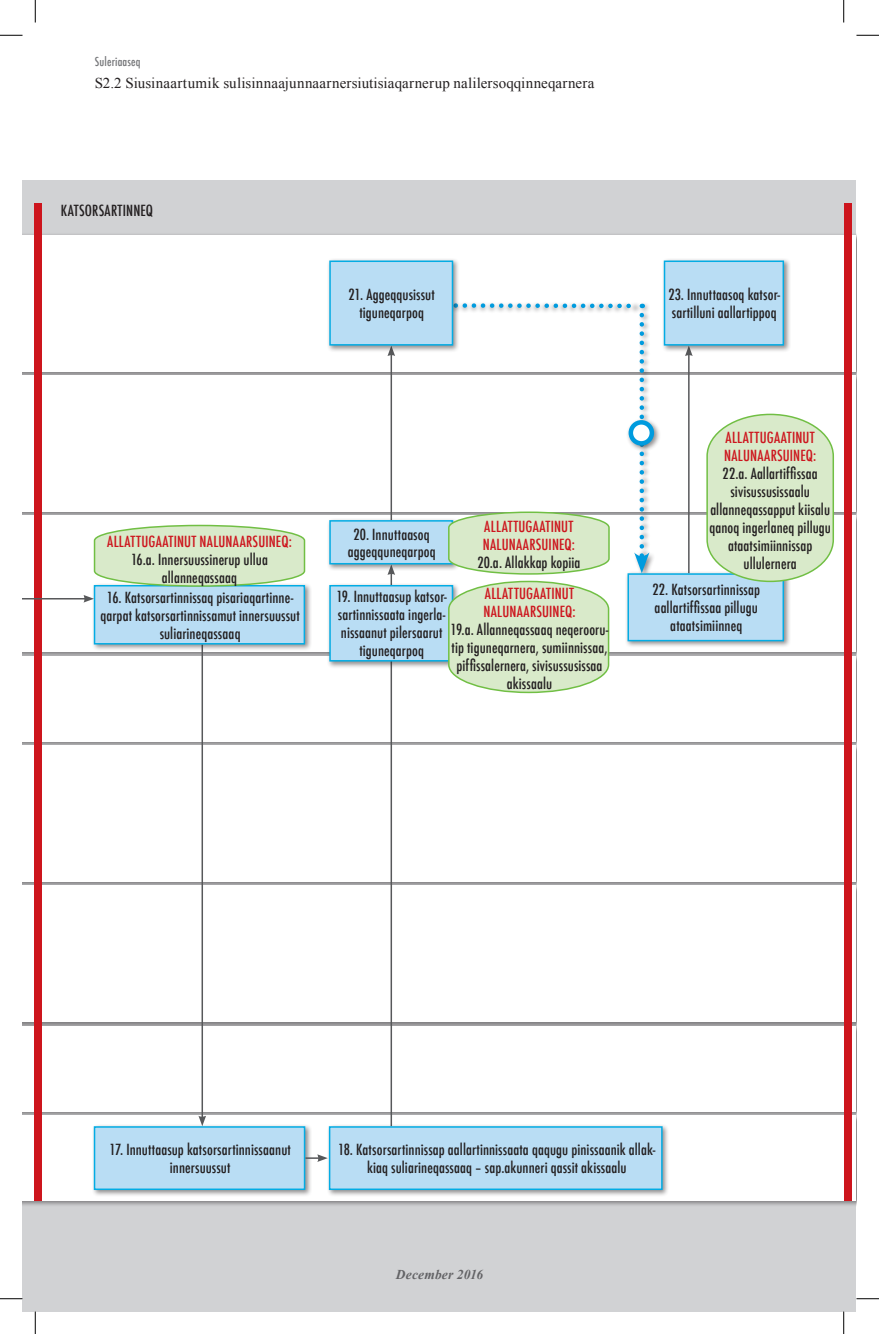
<style>
.page{position:relative;width:879px;height:1334px;background:#fff}
.page>*{position:absolute;margin:0;border:0;box-sizing:border-box;transform-origin:0 0}
.t1{font:500 condensed 15px/18px "Futura";letter-spacing:.005em;color:#231f20;text-align:center}
.t2{font:500 condensed 15px/18px "Futura";letter-spacing:.015em;color:#cd151d}
.t3{font:15px "Times New Roman";letter-spacing:.01em;color:#231f20}
.t4{font:italic 700 13.5px "Times New Roman";letter-spacing:.01em;color:#636366}
.t5{font:500 condensed 12px "Futura";letter-spacing:.015em;color:#757679}
</style>
<div class="page">
<div style="left:22px;top:180px;width:834px;height:1131px;background:#d1d2d4"></div>
<div style="left:22px;top:232px;width:834px;height:146px;background:#231f20;opacity:.5"></div>
<div style="left:22px;top:235px;width:834px;height:136px;background:#fff"></div>
<div style="left:22px;top:375px;width:834px;height:136px;background:#fff"></div>
<div style="left:22px;top:516px;width:834px;height:136px;background:#fff"></div>
<div style="left:22px;top:653px;width:834px;height:95px;background:#231f20;opacity:.5"></div>
<div style="left:22px;top:656px;width:834px;height:85px;background:#fff"></div>
<div style="left:22px;top:743px;width:834px;height:145px;background:#231f20;opacity:.5"></div>
<div style="left:22px;top:745px;width:834px;height:136px;background:#fff"></div>
<div style="left:22px;top:883px;width:834px;height:145px;background:#231f20;opacity:.5"></div>
<div style="left:22px;top:885px;width:834px;height:137px;background:#fff"></div>
<div style="left:22px;top:1023px;width:834px;height:94px;background:#231f20;opacity:.5"></div>
<div style="left:22px;top:1026px;width:834px;height:85px;background:#fff"></div>
<div style="left:22px;top:1112px;width:834px;height:95px;background:#231f20;opacity:.5"></div>
<div style="left:22px;top:1115px;width:834px;height:85px;background:#fff"></div>
<div style="left:333px;top:301px;width:322px;height:278px;background:#fff"></div>
<hr style="left:201px;top:644px;width:2px;height:473px;background:#57585a">
<svg style="left:198px;top:1115px;width:8px;height:8px"></svg>
<hr style="left:390px;top:652px;width:2px;height:474px;background:#57585a">
<hr style="left:390px;top:572px;width:2px;height:38px;background:#57585a">
<hr style="left:688px;top:354px;width:1px;height:219px;background:#57585a">
<svg style="left:685px;top:352px;width:7px;height:4px"></svg>
<div style="left:91px;top:1123px;width:221px;height:73px;background:#231f20;opacity:.5"></div>
<div style="left:94px;top:1126px;width:211px;height:63px;background:#b9ddf4;border:2px solid #03ace4"></div>
<div style="left:326px;top:1123px;width:343px;height:73px;background:#231f20;opacity:.5"></div>
<div style="left:329px;top:1126px;width:333px;height:63px;background:#b9ddf4;border:2px solid #03ace4"></div>
<div style="left:625px;top:570px;width:165px;height:78px;background:#231f20;opacity:.5"></div>
<div style="left:627px;top:573px;width:156px;height:68px;background:#b9ddf4;border:2px solid #03ace4"></div>
<div style="left:91px;top:582px;width:221px;height:69px;background:#231f20;opacity:.5"></div>
<div style="left:94px;top:585px;width:211px;height:59px;background:#b9ddf4;border:2px solid #03ace4"></div>
<div style="left:326px;top:582px;width:134px;height:86px;background:#231f20;opacity:.5"></div>
<div style="left:329px;top:585px;width:124px;height:76px;background:#b9ddf4;border:2px solid #03ace4"></div>
<div style="left:326px;top:517px;width:134px;height:54px;background:#231f20;opacity:.5"></div>
<div style="left:329px;top:520px;width:124px;height:44px;background:#b9ddf4;border:2px solid #03ace4"></div>
<div style="left:34px;top:203px;width:8px;height:997px;background:#cd151d"></div>
<div style="left:843px;top:203px;width:8px;height:997px;background:#cd151d"></div>
<div style="left:626px;top:417px;width:34px;height:35px;background:#231f20;opacity:.5"></div>
<div style="left:628px;top:420px;width:26px;height:25px;border:4px solid #009bde;border-radius:50%"></div>
<div style="left:326px;top:258px;width:134px;height:94px;background:#231f20;opacity:.5"></div>
<div style="left:329px;top:260px;width:124px;height:85px;background:#b9ddf4;border:2px solid #03ace4"></div>
<div style="left:661px;top:258px;width:129px;height:94px;background:#231f20;opacity:.5"></div>
<div style="left:663px;top:260px;width:121px;height:85px;background:#b9ddf4;border:2px solid #03ace4"></div>
<svg style="left:305px;top:1154px;width:23px;height:7px"></svg>
<hr style="left:22px;top:598px;width:64px;height:1px;background:#57585a">
<svg style="left:83px;top:595px;width:11px;height:7px"></svg>
<svg style="left:93px;top:525px;width:213px;height:62px"></svg>
<svg style="left:447px;top:581px;width:163px;height:113px"></svg>
<svg style="left:705px;top:414px;width:129px;height:169px"></svg>
<svg style="left:337px;top:301px;width:312px;height:274px"></svg>
<svg style="left:0;top:35px;width:22px;height:1px"></svg>
<svg style="left:856px;top:35px;width:22px;height:1px"></svg>
<svg style="left:0;top:1298px;width:22px;height:1px"></svg>
<svg style="left:856px;top:1298px;width:22px;height:1px"></svg>
<svg style="left:35px;top:0;width:1px;height:23px"></svg>
<svg style="left:35px;top:1311px;width:1px;height:22px"></svg>
<svg style="left:843px;top:0;width:1px;height:23px"></svg>
<svg style="left:843px;top:1311px;width:1px;height:22px"></svg>
<p class="t5" style="left:95px;top:53px;width:47px">Suleriaaseq</p>
<p class="t3" style="left:95px;top:73px;width:501px">S2.2 Siusinaartumik sulisinnaajunnaarnersiutisiaqarnerup nalilersoqqinneqarnera</p>
<p class="t1" style="left:61px;top:201px;width:94px">KATSORSARTINNEQ</p>
<p class="t1" style="left:348px;top:285px;width:88px">21. Aggeqqusissut tiguneqarpoq</p>
<p class="t1" style="left:668px;top:285px;width:113px;text-align:left">23. Innuttaasoq katsor&shy;sartilluni aallartippoq</p>
<p class="t2" style="left:482px;top:517px;width:94px">ALLATTUGAATINUT<br>NALUNAARSUINEQ:</p>
<p class="t1" style="left:477px;top:553px;width:104px">20.a. Allakkap kopiia</p>
<p class="t1" style="left:347px;top:526px;width:89px;line-height:16.5px">20. Innuttaasoq aggeqquneqarpoq</p>
<p class="t2" style="left:107px;top:533px;width:186px">ALLATTUGAATINUT NALUNAARSUINEQ:</p>
<p class="t1" style="left:131px;top:551px;width:138px">16.a. Innersuussinerup ullua allanneqassaaq</p>
<p class="t2" style="left:483px;top:585px;width:94px">ALLATTUGAATINUT<br>NALUNAARSUINEQ:</p>
<p class="t1" style="left:450px;top:621px;width:159px">19.a. Allanneqassaaq neqerooru&shy;tip tiguneqarnera, sumiinnissaa, piffissalernera, sivisussusissaa akissaalu</p>
<p class="t1" style="left:100px;top:588px;width:201px">16. Katsorsartinnissaq pisariaqartinne&shy;qarpat katsorsartinnissamut innersuussut suliarineqassaaq</p>
<p class="t1" style="left:336px;top:587px;width:112px">19. Innuttaasup katsor&shy;sartinnissaata ingerla&shy;nissaanut pilersaarut tiguneqarpoq</p>
<p class="t2" style="left:724px;top:428px;width:94px">ALLATTUGAATINUT<br>NALUNAARSUINEQ:</p>
<p class="t1" style="left:709px;top:464px;width:123px">22.a. Aallartiffissaa sivisussusissaalu allanneqassapput kiisalu qanoq ingerlaneq pillugu ataatsimiinnissap ullulernera</p>
<p class="t1" style="left:652px;top:580px;width:109px">22. Katsorsartinnissap aallartiffissaa pillugu ataatsimiinneq</p>
<p class="t1" style="left:110px;top:1140px;width:183px">17. Innuttaasup katsorsartinnissaanut innersuussut</p>
<p class="t1" style="left:338px;top:1140px;width:319px">18. Katsorsartinnissap aallartinnissaata qaqugu pinissaanik allak&shy;kiaq suliarineqassaaq – sap.akunneri qassit akissaalu</p>
<p class="t4" style="left:396px;top:1265px;width:89px">December 2016</p>
</div>
